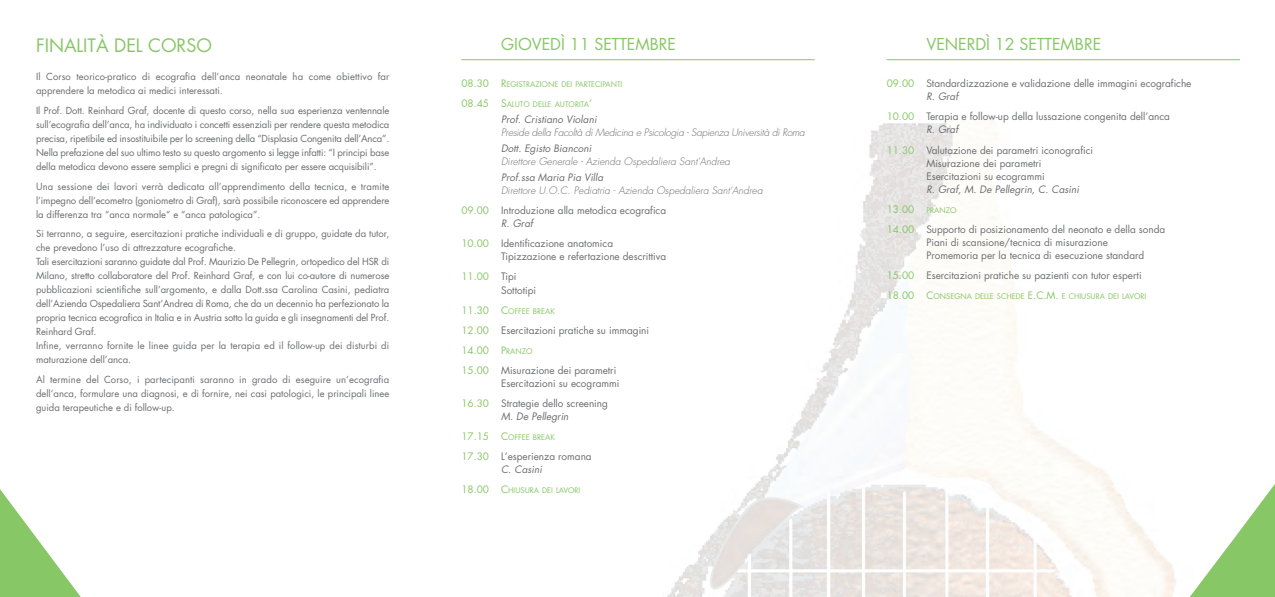
<style>
.page{position:relative;width:1275px;height:597px;background:#fff}
.page>*{position:absolute;margin:0;border:0;box-sizing:border-box;transform-origin:0 0}
.t1{font:18px "Futura";color:#87c765}
.t2{font:16px "Futura";color:#87c765}
.t3{font:10px/13px "Futura";color:#6c6d70}
.t4{font:italic 300 10px/20.1px "Futura";color:#6c6d70}
.t5{font:italic 10px "Futura";color:#6c6d70}
.t6{font:9.5px/14px "Futura";color:#6c6d70;text-align:justify}
.t7{font:7.5px "Futura";color:#87c765}
.s1{font-size:10px}
.s2{font-weight:400;font-style:normal;color:#87c765}
.s3{font-weight:400;font-style:normal}
.s4{font-style:italic}
.s5{color:#87c765}
.s6{font-size:7.5px;color:#87c765}
</style>
<div class="page">
<img style="left:461px;top:59px;width:779px;height:537px">
<svg style="left:0;top:489px;width:80px;height:107px"></svg>
<svg style="left:1186px;top:482px;width:89px;height:114px"></svg>
<hr style="left:461px;top:59px;width:354px;height:1px;background:#87c765">
<hr style="left:887px;top:59px;width:353px;height:1px;background:#87c765">
<h1 class="t1" style="left:36px;top:37px;width:177px">FINALITÀ DEL CORSO</h1>
<p class="t6" style="left:36px;top:70px;width:355px">Il Corso teorico-pratico di ecografia dell’anca neonatale ha come obiettivo far apprendere la metodica ai medici interessati.</p>
<p class="t6" style="left:36px;top:104px;width:355px">Il Prof. Dott. Reinhard Graf, docente di questo corso, nella sua esperienza ventennale sull’ecografia dell’anca, ha individuato i concetti essenziali per rendere questa metodica precisa, ripetibile ed insostituibile per lo screening della “Displasia Congenita dell’Anca”.<br>Nella prefazione del suo ultimo testo su questo argomento si legge infatti: “I principi base della metodica devono essere semplici e pregni di significato per essere acquisibili”.</p>
<p class="t6" style="left:36px;top:180px;width:355px">Una sessione dei lavori verrà dedicata all’apprendimento della tecnica, e tramite l’impegno dell’ecometro (goniometro di Graf), sarà possibile riconoscere ed apprendere la differenza tra “anca normale“ e “anca patologica”.</p>
<p class="t6" style="left:36px;top:227px;width:355px;text-align:left">Si terranno, a seguire, esercitazioni pratiche individuali e di gruppo, guidate da tutor, che prevedono l’uso di attrezzature ecografiche.<br>Tali esercitazioni saranno guidate dal Prof. Maurizio De Pellegrin, ortopedico del HSR di Milano, stretto collaboratore del Prof. Reinhard Graf, e con lui co-autore di numerose pubblicazioni scientifiche sull’argomento, e dalla Dott.ssa Carolina Casini, pediatra dell’Azienda Ospedaliera Sant’Andrea di Roma, che da un decennio ha perfezionato la propria tecnica ecografica in Italia e in Austria sotto la guida e gli insegnamenti del Prof.<br>Reinhard Graf.<br>Infine, verranno fornite le linee guida per la terapia ed il follow-up dei disturbi di maturazione dell’anca.</p>
<p class="t6" style="left:36px;top:373px;width:355px">Al termine del Corso, i partecipanti saranno in grado di eseguire un’ecografia dell’anca, formulare una diagnosi, e di fornire, nei casi patologici, le principali linee guida terapeutiche e di follow-up.</p>
<h2 class="t2" style="left:501px;top:37px;width:177px">GIOVEDÌ 11 SETTEMBRE</h2>
<p class="t7" style="left:461px;top:81px;width:162px"><span class="s1">08.30 R</span>EGISTRAZIONE DEI PARTECIPANTI</p>
<p class="t7" style="left:461px;top:101px;width:132px"><span class="s1">08.45 S</span>ALUTO DELLE AUTORITA<span class="s1">’</span></p>
<p class="t5" style="left:501px;top:115px;width:99px">Prof. Cristiano Violani</p>
<p class="t4" style="left:501px;top:123px;width:307px">Preside della Facoltà di Medicina e Psicologia - Sapienza Università di Roma</p>
<p class="t5" style="left:501px;top:144px;width:94px">Dott. Egisto Bianconi</p>
<p class="t4" style="left:501px;top:152px;width:232px">Direttore Generale - Azienda Ospedaliera Sant'Andrea</p>
<p class="t5" style="left:501px;top:172px;width:105px">Prof.ssa Maria Pia Villa</p>
<p class="t4" style="left:461px;top:181px;width:304px;text-indent:40px">Direttore U.O.C. Pediatria - Azienda Ospedaliera Sant'Andrea<br><span class="s2">09.00</span> <span class="s3">Introduzione alla metodica ecografica</span></p>
<p class="t3" style="left:461px;top:214px;width:153px;line-height:20.1px;text-indent:40px"><span class="s4">R. Graf<br></span><span class="s5">10.00</span> Identificazione anatomica</p>
<p class="t3" style="left:461px;top:247px;width:206px;line-height:20.1px;text-indent:40px">Tipizzazione e refertazione descrittiva<br><span class="s5">11.00</span> Tipi</p>
<p class="t3" style="left:501px;top:284px;width:36px">Sottotipi</p>
<p class="t7" style="left:461px;top:307px;width:95px"><span class="s1">11.30 C</span>OFFEE BREAK</p>
<p class="t3" style="left:461px;top:320px;width:189px;line-height:20.1px"><span class="s5">12.00</span> Esercitazioni pratiche su immagini<br><span class="s5">14.00 P</span><span class="s6">RANZO<br></span><span class="s5">15.00</span> Misurazione dei parametri</p>
<p class="t3" style="left:461px;top:374px;width:159px;line-height:20.1px;text-indent:40px">Esercitazioni su ecogrammi<br><span class="s5">16.30</span> Strategie dello screening</p>
<p class="t5" style="left:501px;top:411px;width:71px">M. De Pellegrin</p>
<p class="t7" style="left:461px;top:433px;width:95px"><span class="s1">17.15 C</span>OFFEE BREAK</p>
<p class="t3" style="left:501px;top:450px;width:92px;text-indent:-40px"><span class="s5">17.30</span> L’esperienza romana<br><span class="s4">C. Casini</span></p>
<p class="t7" style="left:461px;top:487px;width:121px"><span class="s1">18.00 C</span>HIUSURA DEI LAVORI</p>
<h2 class="t2" style="left:926px;top:37px;width:176px">VENERDÌ 12 SETTEMBRE</h2>
<p class="t3" style="left:926px;top:78px;width:267px;text-indent:-40px"><span class="s5">09.00</span> Standardizzazione e validazione delle immagini ecografiche<br><span class="s4">R. Graf</span></p>
<p class="t3" style="left:926px;top:111px;width:245px;text-indent:-40px"><span class="s5">10.00</span> Terapia e follow-up della lussazione congenita dell’anca<br><span class="s4">R. Graf</span></p>
<p class="t3" style="left:926px;top:144px;width:168px;text-indent:-40px"><span class="s5">11.30</span> Valutazione dei parametri iconografici<br>Misurazione dei parametri<br>Esercitazioni su ecogrammi</p>
<p class="t5" style="left:926px;top:184px;width:156px">R. Graf, M. De Pellegrin, C. Casini</p>
<p class="t7" style="left:887px;top:206px;width:71px"><span class="s1">13.00</span> PRANZO</p>
<p class="t3" style="left:926px;top:223px;width:240px;text-indent:-40px"><span class="s5">14.00</span> Supporto di posizionamento del neonato e della sonda<br>Piani di scansione/tecnica di misurazione<br>Promemoria per la tecnica di esecuzione standard</p>
<p class="t3" style="left:887px;top:269px;width:256px"><span class="s5">15.00</span> Esercitazioni pratiche su pazienti con tutor esperti</p>
<p class="t7" style="left:887px;top:293px;width:261px"><span class="s1">18.00 C</span>ONSEGNA DELLE SCHEDE <span class="s1">E.C.M.</span> E CHIUSURA DEI LAVORI</p>
</div>
